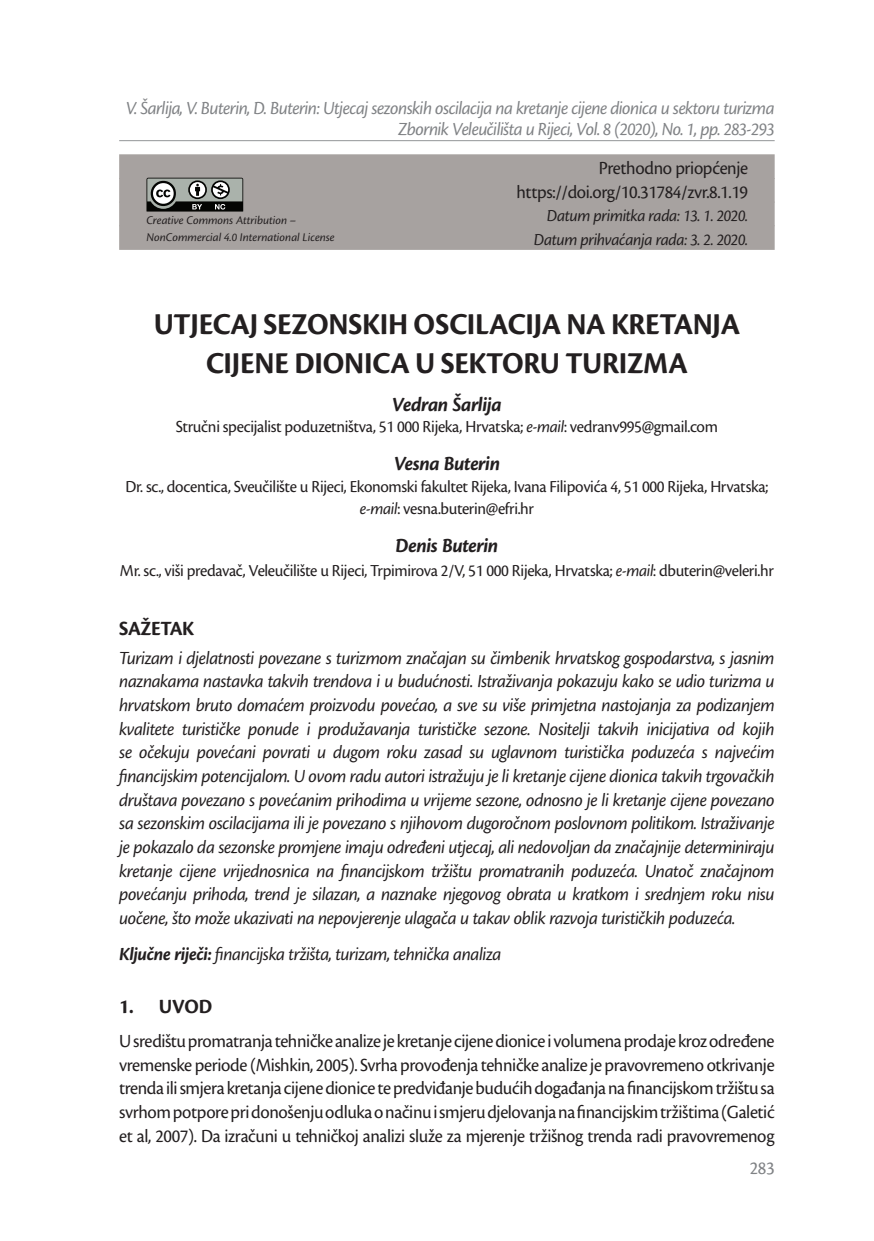
<style>
.page{position:relative;width:874px;height:1241px;background:#fff}
.page>*{position:absolute;margin:0;border:0;box-sizing:border-box;transform-origin:0 0}
.t1{font:700 31.5px/38.3px "Cronos Pro";letter-spacing:-.01em;color:#231f20;text-align:center;scale:.96 1}
.t2{font:italic 700 21px "Cronos Pro";letter-spacing:-.025em;color:#231f20;scale:.96 1}
.t3{font:700 21px "Cronos Pro";letter-spacing:-.02em;color:#231f20;scale:.96 1}
.t4{font:italic 19.25px/23.6px "Cronos Pro";letter-spacing:-.025em;color:#231f20;text-align:justify;scale:.96 1}
.t5{font:19.25px/23.6px "Cronos Pro";letter-spacing:-.02em;color:#231f20;text-align:right;scale:.96 1}
.t6{font:italic 19.25px/21px "Cronos Pro";letter-spacing:-.035em;color:#808285;text-align:right;scale:.96 1}
.t7{font:19.25px "Cronos Pro";color:#808285;scale:.96 1}
.t8{font:17.5px/21.5px "Cronos Pro";letter-spacing:-.02em;color:#231f20;text-align:center;scale:.96 1}
.t9{font:italic 17.5px/23.6px "Cronos Pro";letter-spacing:-.02em;color:#231f20;text-align:right;scale:.96 1}
.t10{font:italic 12.25px/16.8px "Cronos Pro";letter-spacing:-.005em;color:#231f20}
.s1{font-style:italic}
.s2{font-weight:700}
</style>
<div class="page">
<hr style="left:119px;top:140px;width:655px;height:1px;background:#939598">
<div style="left:119px;top:154px;width:655px;height:25px;background:#a7a2a0"></div>
<div style="left:119px;top:178px;width:655px;height:24px;background:#a7a2a0"></div>
<div style="left:119px;top:202px;width:655px;height:24px;background:#a7a2a0"></div>
<div style="left:119px;top:225px;width:655px;height:25px;background:#a7a2a0"></div>
<svg style="left:146px;top:178px;width:97px;height:33px"></svg>
<p class="t6" style="left:126px;top:98px;width:677px">V. Šarlija, V. Buterin, D. Buterin: Utjecaj sezonskih oscilacija na kretanje cijene dionica u sektoru turizma<br>Zbornik Veleučilišta u Rijeci, Vol. 8 (2020), No. 1, pp. 283-293</p>
<p class="t10" style="left:146px;top:212px;width:190px">Creative Commons Attribution –<br>NonCommercial 4.0 International License</p>
<p class="t5" style="left:516px;top:156px;width:242px">Prethodno priopćenje https://doi.org/10.31784/zvr.8.1.19</p>
<p class="t9" style="left:533px;top:204px;width:224px">Datum primitka rada: 13. 1. 2020.<br>Datum prihvaćanja rada: 3. 2. 2020.</p>
<h1 class="t1" style="left:154px;top:305px;width:612px">UTJECAJ SEZONSKIH OSCILACIJA NA KRETANJA<br>CIJENE DIONICA U SEKTORU TURIZMA</h1>
<p class="t2" style="left:392px;top:392px;width:116px">Vedran Šarlija</p>
<p class="t8" style="left:176px;top:416px;width:566px">Stručni specijalist poduzetništva, 51 000 Rijeka, Hrvatska; <span class="s1">e-mail</span>: vedranv995@gmail.com</p>
<p class="t2" style="left:393px;top:452px;width:112px">Vesna Buterin</p>
<p class="t8" style="left:125px;top:476px;width:671px">Dr. sc., docentica, Sveučilište u Rijeci, Ekonomski fakultet Rijeka, Ivana Filipovića 4, 51 000 Rijeka, Hrvatska; <span class="s1">e-mail</span>: vesna.buterin@efri.hr</p>
<p class="t2" style="left:395px;top:533px;width:109px">Denis Buterin</p>
<p class="t8" style="left:120px;top:559px;width:682px">Mr. sc., viši predavač, Veleučilište u Rijeci, Trpimirova 2/V, 51 000 Rijeka, Hrvatska; <span class="s1">e-mail</span>: dbuterin@veleri.hr</p>
<p class="t3" style="left:119px;top:616px;width:80px">SAŽETAK</p>
<p class="t4" style="left:119px;top:646px;width:684px">Turizam i djelatnosti povezane s turizmom značajan su čimbenik hrvatskog gospodarstva, s jasnim naznakama nastavka takvih trendova i u budućnosti. Istraživanja pokazuju kako se udio turizma u hrvatskom bruto domaćem proizvodu povećao, a sve su više primjetna nastojanja za podizanjem kvalitete turističke ponude i produžavanja turističke sezone. Nositelji takvih inicijativa od kojih se očekuju povećani povrati u dugom roku zasad su uglavnom turistička poduzeća s najvećim financijskim potencijalom. U ovom radu autori istražuju je li kretanje cijene dionica takvih trgovačkih društava povezano s povećanim prihodima u vrijeme sezone, odnosno je li kretanje cijene povezano sa sezonskim oscilacijama ili je povezano s njihovom dugoročnom poslovnom politikom. Istraživanje je pokazalo da sezonske promjene imaju određeni utjecaj, ali nedovoljan da značajnije determiniraju kretanje cijene vrijednosnica na financijskom tržištu promatranih poduzeća. Unatoč značajnom povećanju prihoda, trend je silazan, a naznake njegovog obrata u kratkom i srednjem roku nisu uočene, što može ukazivati na nepovjerenje ulagača u takav oblik razvoja turističkih poduzeća.</p>
<p class="t4" style="left:119px;top:942px;width:399px"><span class="s2">Ključne riječi:</span> financijska tržišta, turizam, tehnička analiza</p>
<p class="t3" style="left:119px;top:994px;width:98px">1. UVOD</p>
<p class="t5" style="left:119px;top:1029px;width:684px;text-align:justify">U središtu promatranja tehničke analize je kretanje cijene dionice i volumena prodaje kroz određene vremenske periode (Mishkin, 2005). Svrha provođenja tehničke analize je pravovremeno otkrivanje trenda ili smjera kretanja cijene dionice te predviđanje budućih događanja na financijskom tržištu sa svrhom potpore pri donošenju odluka o načinu i smjeru djelovanja na financijskim tržištima (Galetić et al, 2007). Da izračuni u tehničkoj analizi služe za mjerenje tržišnog trenda radi pravovremenog</p>
<p class="t7" style="left:749px;top:1156px;width:27px">283</p>
</div>
